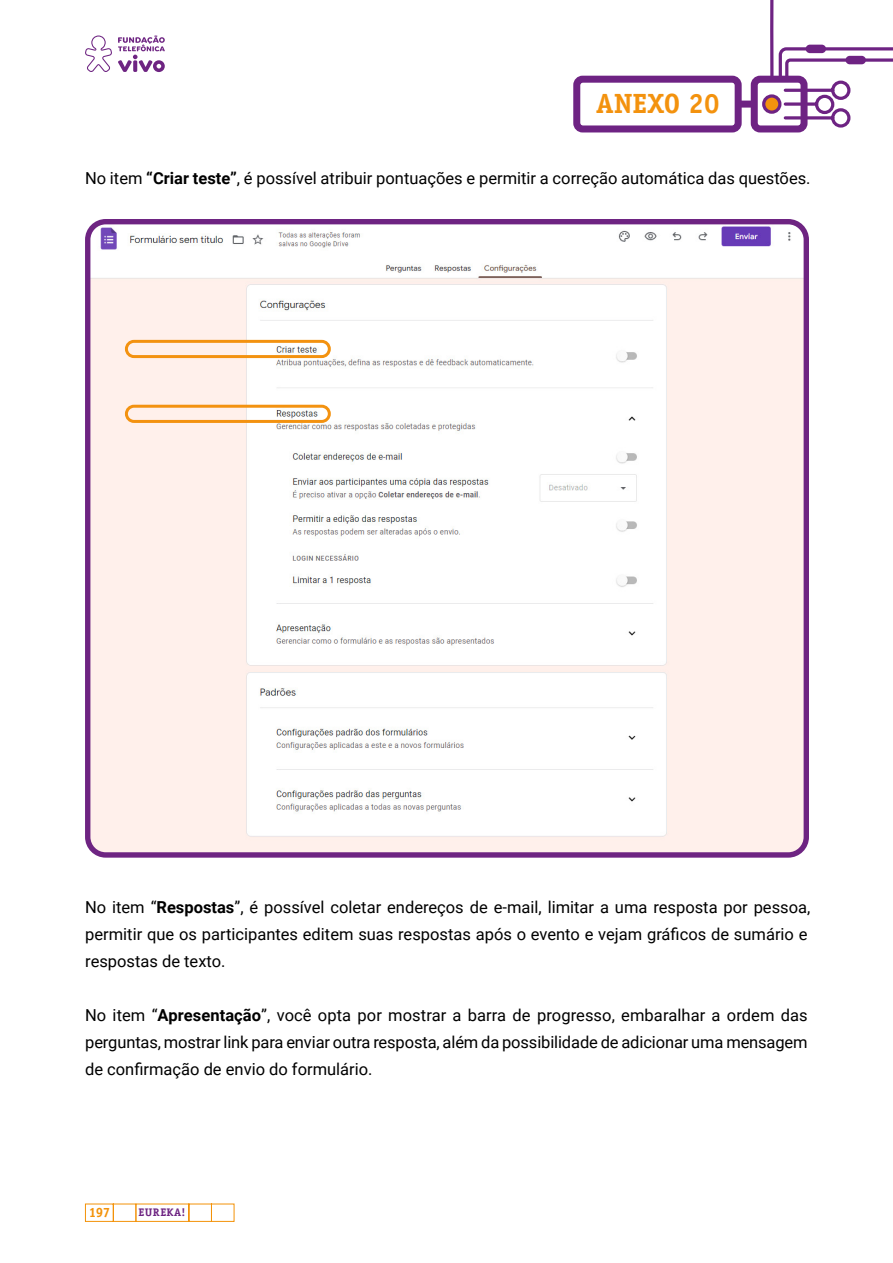
<style>
.page{position:relative;width:893px;height:1263px;background:#fff}
.page>*{position:absolute;margin:0;border:0;box-sizing:border-box;transform-origin:0 0}
.t1{font:700 27.9px "Officina Serif Std";color:#f3920e}
.t2{font:16.5px/27px "Roboto";color:#000}
.t3{font:700 13.5px "Officina Serif Std";color:#f39209}
.t4{font:700 10.95px "Officina Serif Std";letter-spacing:.035em;color:#6e2482}
.s1{font-weight:700}
</style>
<div class="page">
<svg style="left:85px;top:35px;width:80px;height:37px"></svg>
<svg style="left:85px;top:1203px;width:150px;height:19px"></svg>
<img style="left:91px;top:225px;width:712px;height:627px">
<div style="left:85px;top:219px;width:724px;height:639px;border:5px solid #6e2482;border-radius:18px"></div>
<svg style="left:573px;top:0;width:320px;height:133px"></svg>
<div style="left:738px;top:101px;width:16px;height:7px;background:#6e2383"></div>
<div style="left:125px;top:340px;width:206px;height:18px;border:3px solid #f39210;border-radius:8px"></div>
<div style="left:125px;top:405px;width:206px;height:18px;border:3px solid #f39210;border-radius:8px"></div>
<h1 class="t1" style="left:596px;top:86px;width:125px">ANEXO 20</h1>
<p class="t2" style="left:85px;top:164px;width:727px">No item <span class="s1">“Criar teste”</span>, é possível atribuir pontuações e permitir a correção automática das questões.</p>
<p class="t2" style="left:85px;top:893px;width:727px">No item “<span class="s1">Respostas</span>”, é possível coletar endereços de e-mail, limitar a uma resposta por pessoa, permitir que os participantes editem suas respostas após o evento e vejam gráficos de sumário e respostas de texto.</p>
<p class="t2" style="left:85px;top:1001px;width:724px;text-align:justify">No item “<span class="s1">Apresentação</span>”, você opta por mostrar a barra de progresso, embaralhar a ordem das perguntas, mostrar link para enviar outra resposta, além da possibilidade de adicionar uma mensagem de confirmação de envio do formulário.</p>
<p class="t3" style="left:89px;top:1204px;width:23px">197</p>
<p class="t4" style="left:139px;top:1206px;width:48px">EUREKA!</p>
</div>
